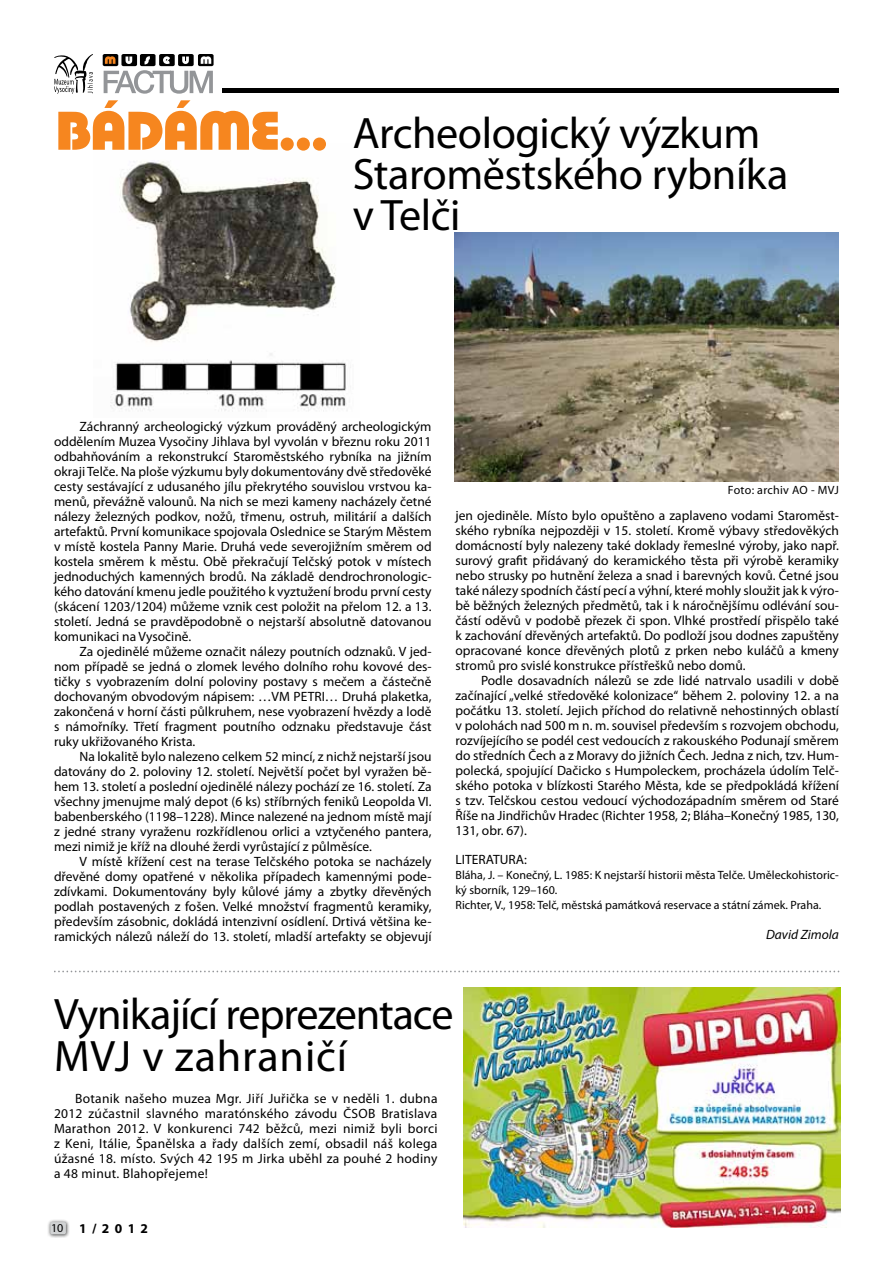
<style>
.page{position:relative;width:893px;height:1263px;background:#fff}
.page>*{position:absolute;margin:0;border:0;box-sizing:border-box;transform-origin:0 0}
.t1{font:700 57px "Pump DEE";color:#f6861f}
.t2{font:44.25px/41.2px "Myriad Pro";letter-spacing:-.01em;color:#000}
.t3{font:13.5px/15px "Myriad Pro";color:#000;text-align:justify}
.t4{font:italic 13.5px "Myriad Pro";color:#000}
.t5{font:700 13.5px "Myriad Pro";color:#000}
.t6{font:12px/15px "Myriad Pro";color:#000}
.t7{font:12px "Myriad Pro";letter-spacing:.025em;color:#000}
.s1{font-weight:400;font-size:12.15px}
</style>
<div class="page">
<div style="left:47px;top:1219px;width:23px;height:19px;background:#000;opacity:.75"></div>
<div style="left:50px;top:1222px;width:16px;height:12px;background:#d1d3d4;border-radius:2px"></div>
<svg style="left:104px;top:70px;width:109px;height:24px"></svg>
<svg style="left:103px;top:54px;width:15px;height:12px"></svg>
<div style="left:121px;top:54px;width:16px;height:12px;background:#000;border-radius:2px"></div>
<div style="left:140px;top:54px;width:16px;height:12px;background:#000;border-radius:2px"></div>
<div style="left:159px;top:54px;width:16px;height:12px;background:#000;border-radius:2px"></div>
<div style="left:178px;top:54px;width:16px;height:12px;background:#000;border-radius:2px"></div>
<div style="left:198px;top:54px;width:16px;height:12px;background:#000;border-radius:2px"></div>
<svg style="left:105px;top:56px;width:10px;height:8px"></svg>
<svg style="left:54px;top:54px;width:39px;height:40px"></svg>
<hr style="left:222px;top:89px;width:617px;height:4px;background:#000">
<svg style="left:126px;top:56px;width:85px;height:8px"></svg>
<img style="left:110px;top:161px;width:241px;height:251px">
<img style="left:455px;top:233px;width:384px;height:248px">
<img style="left:464px;top:988px;width:377px;height:240px">
<svg style="left:54px;top:971px;width:785px;height:1px"></svg>
<h1 class="t1" style="left:56px;top:97px;width:273px">bádáme...</h1>
<h2 class="t2" style="left:353px;top:112px;width:437px">Archeologický výzkum<br>Staroměstského rybníka v Telči</h2>
<p class="t3" style="left:54px;top:419px;width:379px;text-indent:26px">Záchranný archeologický výzkum prováděný archeologickým oddělením Muzea Vysočiny Jihlava byl vyvolán v březnu roku 2011 odbahňováním a rekonstrukcí Staroměstského rybníka na jižním okraji Telče. Na ploše výzkumu byly dokumentovány dvě středověké cesty sestávající z udusaného jílu překrytého souvislou vrstvou ka&shy;menů, převážně valounů. Na nich se mezi kameny nacházely četné nálezy železných podkov, nožů, třmenu, ostruh, militárií a dalších artefaktů. První komunikace spojovala Oslednice se Starým Městem v místě kostela Panny Marie. Druhá vede severojižním směrem od kostela směrem k městu. Obě překračují Telčský potok v místech jednoduchých kamenných brodů. Na základě dendrochronologic&shy;kého datování kmenu jedle použitého k vyztužení brodu první cesty (skácení 1203/1204) můžeme vznik cest položit na přelom 12. a 13. století. Jedná se pravděpodobně o nejstarší absolutně datovanou komunikaci na Vysočině.</p>
<p class="t3" style="left:54px;top:644px;width:379px;text-indent:26px">Za ojedinělé můžeme označit nálezy poutních odznaků. V jed&shy;nom případě se jedná o zlomek levého dolního rohu kovové des&shy;tičky s vyobrazením dolní poloviny postavy s mečem a částečně dochovaným obvodovým nápisem: …VM PETRI… Druhá plaketka, zakončená v horní části půlkruhem, nese vyobrazení hvězdy a lodě s námořníky. Třetí fragment poutního odznaku představuje část ruky ukřižovaného Krista.</p>
<p class="t3" style="left:54px;top:749px;width:379px;text-indent:26px">Na lokalitě bylo nalezeno celkem 52 mincí, z nichž nejstarší jsou datovány do 2. poloviny 12. století. Největší počet byl vyražen bě&shy;hem 13. století a poslední ojedinělé nálezy pochází ze 16. století. Za všechny jmenujme malý depot (6 ks) stříbrných feniků Leopolda VI. babenberského (1198–1228). Mince nalezené na jednom místě mají z jedné strany vyraženu rozkřídlenou orlici a vztyčeného pantera, mezi nimiž je kříž na dlouhé žerdi vyrůstající z půlměsíce.</p>
<p class="t3" style="left:54px;top:854px;width:379px;text-indent:26px">V místě křížení cest na terase Telčského potoka se nacházely dřevěné domy opatřené v několika případech kamennými pode&shy;zdívkami. Dokumentovány byly kůlové jámy a zbytky dřevěných podlah postavených z fošen. Velké množství fragmentů keramiky, především zásobnic, dokládá intenzivní osídlení. Drtivá většina ke&shy;ramických nálezů náleží do 13. století, mladší artefakty se objevují</p>
<p class="t7" style="left:728px;top:482px;width:113px">Foto: archiv AO - MVJ</p>
<p class="t3" style="left:455px;top:508px;width:385px">jen ojediněle. Místo bylo opuštěno a zaplaveno vodami Staroměst&shy;ského rybníka nejpozději v 15. století. Kromě výbavy středověkých domácností byly nalezeny také doklady řemeslné výroby, jako např. surový grafit přidávaný do keramického těsta při výrobě keramiky nebo strusky po hutnění železa a snad i barevných kovů. Četné jsou také nálezy spodních částí pecí a výhní, které mohly sloužit jak k výro&shy;bě běžných železných předmětů, tak i k náročnějšímu odlévání sou&shy;částí oděvů v podobě přezek či spon. Vlhké prostředí přispělo také k zachování dřevěných artefaktů. Do podloží jsou dodnes zapuštěny opracované konce dřevěných plotů z prken nebo kuláčů a kmeny stromů pro svislé konstrukce přístřešků nebo domů.</p>
<p class="t3" style="left:455px;top:673px;width:385px;text-indent:26px">Podle dosavadních nálezů se zde lidé natrvalo usadili v době začínající „velké středověké kolonizace“ během 2. poloviny 12. a na počátku 13. století. Jejich příchod do relativně nehostinných oblastí v polohách nad 500 m n. m. souvisel především s rozvojem obchodu, rozvíjejícího se podél cest vedoucích z rakouského Podunají směrem do středních Čech a z Moravy do jižních Čech. Jedna z nich, tzv. Hum&shy;polecká, spojující Dačicko s Humpoleckem, procházela údolím Telč&shy;ského potoka v blízkosti Starého Města, kde se předpokládá křížení s tzv. Telčskou cestou vedoucí východozápadním směrem od Staré Říše na Jindřichův Hradec (Richter 1958, 2; Bláha–Konečný 1985, 130, 131, obr. 67).</p>
<p class="t3" style="left:455px;top:852px;width:73px">LITERATURA:</p>
<p class="t6" style="left:455px;top:867px;width:385px">Bláha, J. – Konečný, L. 1985: K nejstarší historii města Telče. Uměleckohistoric&shy;ký sborník, 129–160.<br>Richter, V., 1958: Telč, městská památková reservace a státní zámek. Praha.</p>
<p class="t4" style="left:766px;top:926px;width:74px">David Zimola</p>
<h2 class="t2" style="left:54px;top:993px;width:401px">Vynikající reprezentace<br>MVJ v zahraničí</h2>
<p class="t3" style="left:54px;top:1090px;width:385px;text-indent:21px">Botanik našeho muzea Mgr. Jiří Juřička se v neděli 1. dubna 2012 zúčastnil slavného maratónského závodu ČSOB Bratislava Marathon 2012. V konkurenci 742 běžců, mezi nimiž byli borci z Keni, Itálie, Španělska a řady dalších zemí, obsadil náš kolega úžasné 18. místo. Svých 42 195 m Jirka uběhl za pouhé 2 hodiny a 48 minut. Blahopřejeme!</p>
<p class="t5" style="left:51px;top:1219px;width:99px"><span class="s1">10</span> 1/2012</p>
</div>
